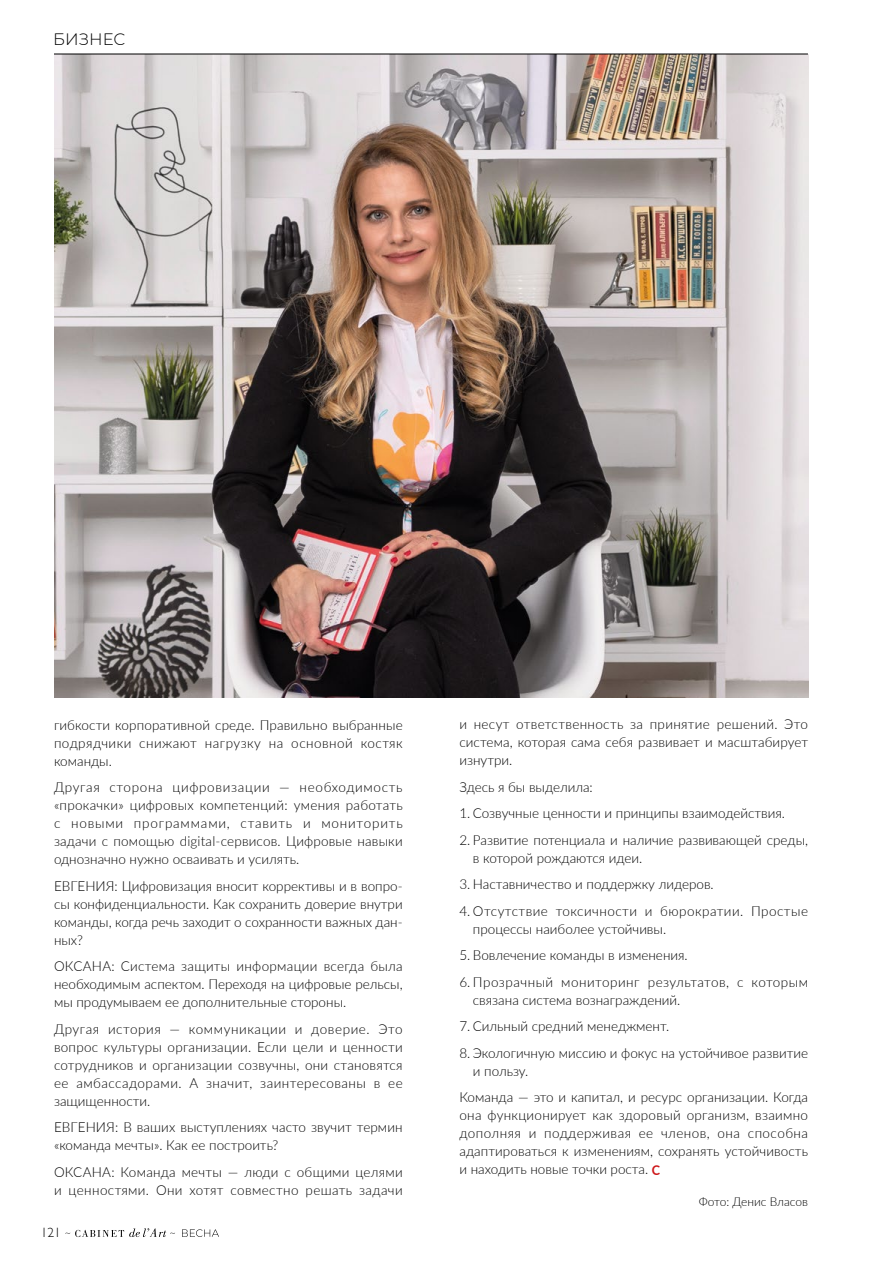
<style>
.page{position:relative;width:893px;height:1263px;background:#fff}
.page>*{position:absolute;margin:0;border:0;box-sizing:border-box;transform-origin:0 0}
.t1{font:300 16.5px "Montserrat";color:#000}
.t2{font:300 13.5px/18px "Lato";color:#000;text-align:justify}
.t3{font:300 13.5px/18px "Lato";letter-spacing:.02em;color:#000}
.t4{font:300 13.5px/18px "Lato";letter-spacing:.03em;color:#000}
.t5{font:300 13.5px "Gill Sans";color:#000}
.t6{font:300 12px "Lato";letter-spacing:-.005em;color:#000}
.s1{font-weight:700;color:#cd1719}
</style>
<div class="page">
<img style="left:54px;top:55px;width:754px;height:642px">
<svg style="left:65px;top:1228px;width:110px;height:9px"></svg>
<svg style="left:182px;top:1229px;width:37px;height:8px"></svg>
<hr style="left:54px;top:54px;width:754px;height:1px;background:#000">
<p class="t1" style="left:53px;top:28px;width:74px">БИЗНЕС</p>
<p class="t2" style="left:54px;top:716px;width:350px">гибкости корпоративной среде. Правильно выбранные подрядчики снижают нагрузку на основной костяк команды.</p>
<p class="t2" style="left:54px;top:778px;width:350px">Другая сторона цифровизации — необходимость «прокачки» цифровых компетенций: умения работать с новыми программами, ставить и мониторить задачи с помощью digital-сервисов. Цифровые навыки однозначно нужно осваивать и усилять.</p>
<p class="t2" style="left:54px;top:877px;width:350px">ЕВГЕНИЯ: Цифровизация вносит коррективы и в вопро&shy;сы конфиденциальности. Как сохранить доверие внутри команды, когда речь заходит о сохранности важных дан&shy;ных?</p>
<p class="t2" style="left:54px;top:957px;width:350px">ОКСАНА: Система защиты информации всегда была необходимым аспектом. Переходя на цифровые рельсы, мы продумываем ее дополнительные стороны.</p>
<p class="t2" style="left:54px;top:1020px;width:350px">Другая история — коммуникации и доверие. Это вопрос культуры организации. Если цели и ценности сотрудников и организации созвучны, они становятся ее амбассадорами. А значит, заинтересованы в ее защищенности.</p>
<p class="t2" style="left:54px;top:1118px;width:350px">ЕВГЕНИЯ: В ваших выступлениях часто звучит термин «команда мечты». Как ее построить?</p>
<p class="t3" style="left:54px;top:1163px;width:350px">ОКСАНА: Команда мечты — люди с общими целями и ценностями. Они хотят совместно решать задачи</p>
<p class="t5" style="left:41px;top:1222px;width:22px">121</p>
<p class="t2" style="left:459px;top:716px;width:350px">и несут ответственность за принятие решений. Это система, которая сама себя развивает и масштабирует изнутри.</p>
<p class="t2" style="left:459px;top:778px;width:135px">Здесь я бы выделила:</p>
<p class="t2" style="left:459px;top:805px;width:327px">1. Созвучные ценности и принципы взаимодействия.</p>
<p class="t2" style="left:473px;top:831px;width:337px;text-indent:-14px">2. Развитие потенциала и наличие развивающей среды, в которой рождаются идеи.</p>
<p class="t2" style="left:459px;top:876px;width:256px">3. Наставничество и поддержку лидеров.</p>
<p class="t4" style="left:473px;top:902px;width:337px;text-indent:-14px">4. Отсутствие токсичности и бюрократии. Простые процессы наиболее устойчивы.</p>
<p class="t2" style="left:459px;top:946px;width:230px">5. Вовлечение команды в изменения.</p>
<p class="t2" style="left:473px;top:973px;width:337px;text-indent:-14px">6. Прозрачный мониторинг результатов, с которым связана система вознаграждений.</p>
<p class="t2" style="left:459px;top:1017px;width:211px">7. Сильный средний менеджмент.</p>
<p class="t2" style="left:473px;top:1044px;width:337px;text-indent:-14px">8. Экологичную миссию и фокус на устойчивое развитие и пользу.</p>
<p class="t2" style="left:459px;top:1088px;width:350px">Команда — это и капитал, и ресурс организации. Когда она функционирует как здоровый организм, взаимно дополняя и поддерживая ее членов, она способна адаптироваться к изменениям, сохранять устойчивость и находить новые точки роста. <span class="s1">С</span></p>
<p class="t6" style="left:699px;top:1195px;width:111px">Фото: Денис Власов</p>
</div>
